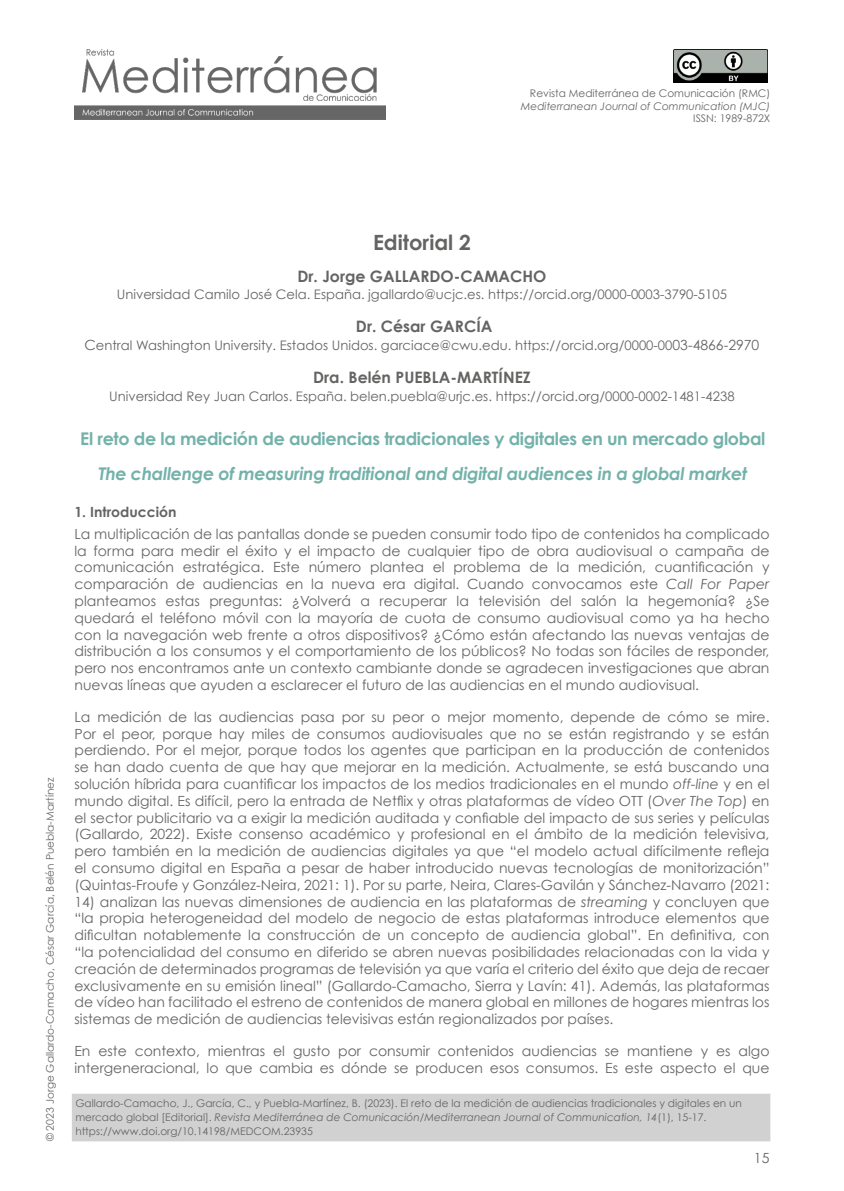
<style>
.page{position:relative;width:844px;height:1191px;background:#fff}
.page>*{position:absolute;margin:0;border:0;box-sizing:border-box;transform-origin:0 0}
.Editorial{font:700 21px "Century Gothic";color:#646463}
.Título_artículo_ESPA{font:700 17.5px "Century Gothic";letter-spacing:-.02em;color:#73b2aa}
.Título_artículo_ESPA-2{font:italic 700 17.5px "Century Gothic";letter-spacing:-.02em;color:#73b2aa}
.Autor_1{font:700 15.75px "Century Gothic";color:#646463}
.Cuerpo_Artículo{font:14px/16.8px "Century Gothic";color:#646463;text-align:justify}
.Sección_Artículo{font:700 14px "Century Gothic";color:#646463}
.Datos_autor{font:13.12px "Century Gothic";color:#646463}
.Cómo_citar{font:10.5px/14px "Century Gothic";color:#646463}
.Autores_lateral{font:10.5px "Century Gothic";color:#646463}
.t1{font:italic 10.5px "Century Gothic";color:#646463}
.s1{font-size:14px}
.s2{font-style:italic}
</style>
<div class="page">
<div style="left:74px;top:1095px;width:694px;height:44px;background:#d1d1d1"></div>
<div style="left:72px;top:1093px;width:698px;height:48px;border:4px solid #d1d1d1"></div>
<img style="left:74px;top:50px;width:312px;height:69px">
<img style="left:673px;top:50px;width:93px;height:32px">
<p class="Cómo_citar" style="left:530px;top:86px;width:242px">Revista Mediterránea de Comunicación (RMC)</p>
<p class="t1" style="left:520px;top:100px;width:251px">Mediterranean Journal of Communication (MJC)</p>
<p class="Cómo_citar" style="left:693px;top:111px;width:79px">ISSN: 1989-872X</p>
<p class="Autores_lateral" style="left:44px;top:1141px;width:365px;rotate:-90deg">© 2023 Jorge Gallardo-Camacho, César García, Belén Puebla-Martínez</p>
<p class="Editorial" style="left:373px;top:229px;width:99px">Editorial 2</p>
<p class="Autor_1" style="left:297px;top:266px;width:250px">Dr. Jorge GALLARDO-CAMACHO</p>
<p class="Datos_autor" style="left:117px;top:286px;width:611px">Universidad Camilo José Cela. España. jgallardo@ucjc.es. https://orcid.org/0000-0003-3790-5105</p>
<p class="Autor_1" style="left:356px;top:317px;width:138px">Dr. César GARCÍA</p>
<p class="Datos_autor" style="left:84px;top:337px;width:676px"><span class="s1">C</span>entral Washington University. Estados Unidos. garciace@cwu.edu. https://orcid.org/0000-00<span class="s1">03-4866-2970</span></p>
<p class="Autor_1" style="left:313px;top:367px;width:219px">Dra. Belén PUEBLA-MARTÍNEZ</p>
<p class="Datos_autor" style="left:109px;top:388px;width:626px">Universidad Rey Juan Carlos. España. belen.puebla@urjc.es. https://orcid.org/0000-0002-1481-4238</p>
<p class="Título_artículo_ESPA" style="left:80px;top:428px;width:686px">El reto de la medición de audiencias tradicionales y digitales en un mercado global</p>
<p class="Título_artículo_ESPA-2" style="left:98px;top:463px;width:650px">The challenge of measuring traditional and digital audiences in a global market</p>
<p class="Sección_Artículo" style="left:74px;top:503px;width:103px">1. Introducción</p>
<p class="Cuerpo_Artículo" style="left:74px;top:525px;width:696px">La multiplicación de las pantallas donde se pueden consumir todo tipo de contenidos ha complicado la forma para medir el éxito y el impacto de cualquier tipo de obra audiovisual o campaña de comunicación estratégica. Este número plantea el problema de la medición, cuantificación y comparación de audiencias en la nueva era digital. Cuando convocamos este <span class="s2">Call For Paper </span>planteamos estas preguntas: ¿Volverá a recuperar la televisión del salón la hegemonía? ¿Se quedará el teléfono móvil con la mayoría de cuota de consumo audiovisual como ya ha hecho con la navegación web frente a otros dispositivos? ¿Cómo están afectando las nuevas ventajas de distribución a los consumos y el comportamiento de los públicos? No todas son fáciles de responder, pero nos encontramos ante un contexto cambiante donde se agradecen investigaciones que abran nuevas líneas que ayuden a esclarecer el futuro de las audiencias en el mundo audiovisual.</p>
<p class="Cuerpo_Artículo" style="left:74px;top:708px;width:696px">La medición de las audiencias pasa por su peor o mejor momento, depende de cómo se mire.<br>Por el peor, porque hay miles de consumos audiovisuales que no se están registrando y se están perdiendo. Por el mejor, porque todos los agentes que participan en la producción de contenidos se han dado cuenta de que hay que mejorar en la medición. Actualmente, se está buscando una solución híbrida para cuantificar los impactos de los medios tradicionales en el mundo <span class="s2">off-line</span> y en el mundo digital. Es difícil, pero la entrada de Netflix y otras plataformas de vídeo OTT (<span class="s2">Over The Top</span>) en el sector publicitario va a exigir la medición auditada y confiable del impacto de sus series y películas (Gallardo, 2022). Existe consenso académico y profesional en el ámbito de la medición televisiva, pero también en la medición de audiencias digitales ya que “el modelo actual difícilmente refleja el consumo digital en España a pesar de haber introducido nuevas tecnologías de monitorización” (Quintas-Froufe y González-Neira, 2021: 1). Por su parte, Neira, Clares-Gavilán y Sánchez-Navarro (2021:</p>
<p class="Cuerpo_Artículo" style="left:74px;top:893px;width:696px">14) analizan las nuevas dimensiones de audiencia en las plataformas de <span class="s2">streaming</span> y concluyen que “la propia heterogeneidad del modelo de negocio de estas plataformas introduce elementos que dificultan notablemente la construcción de un concepto de audiencia global”. En definitiva, con “la potencialidad del consumo en diferido se abren nuevas posibilidades relacionadas con la vida y creación de determinados programas de televisión ya que varía el criterio del éxito que deja de recaer exclusivamente en su emisión lineal” (Gallardo-Camacho, Sierra y Lavín: 41). Además, las plataformas de vídeo han facilitado el estreno de contenidos de manera global en millones de hogares mientras los sistemas de medición de audiencias televisivas están regionalizados por países.</p>
<p class="Cuerpo_Artículo" style="left:74px;top:1042px;width:696px">En este contexto, mientras el gusto por consumir contenidos audiencias se mantiene y es algo intergeneracional, lo que cambia es dónde se producen esos consumos. Es este aspecto el que</p>
<p class="Cómo_citar" style="left:75px;top:1096px;width:668px">Gallardo-Camacho, J., García, C., y Puebla-Martínez, B. (2023). El reto de la medición de audiencias tradicionales y digitales en un mercado global [Editorial]. <span class="s2">Revista Mediterránea de Comunicación/Mediterranean Journal of Communication, 14</span>(1), 15-17. https://www.doi.org/10.14198/MEDCOM.23935</p>
<p class="Cuerpo_Artículo" style="left:753px;top:1149px;width:17px">15</p>
</div>
